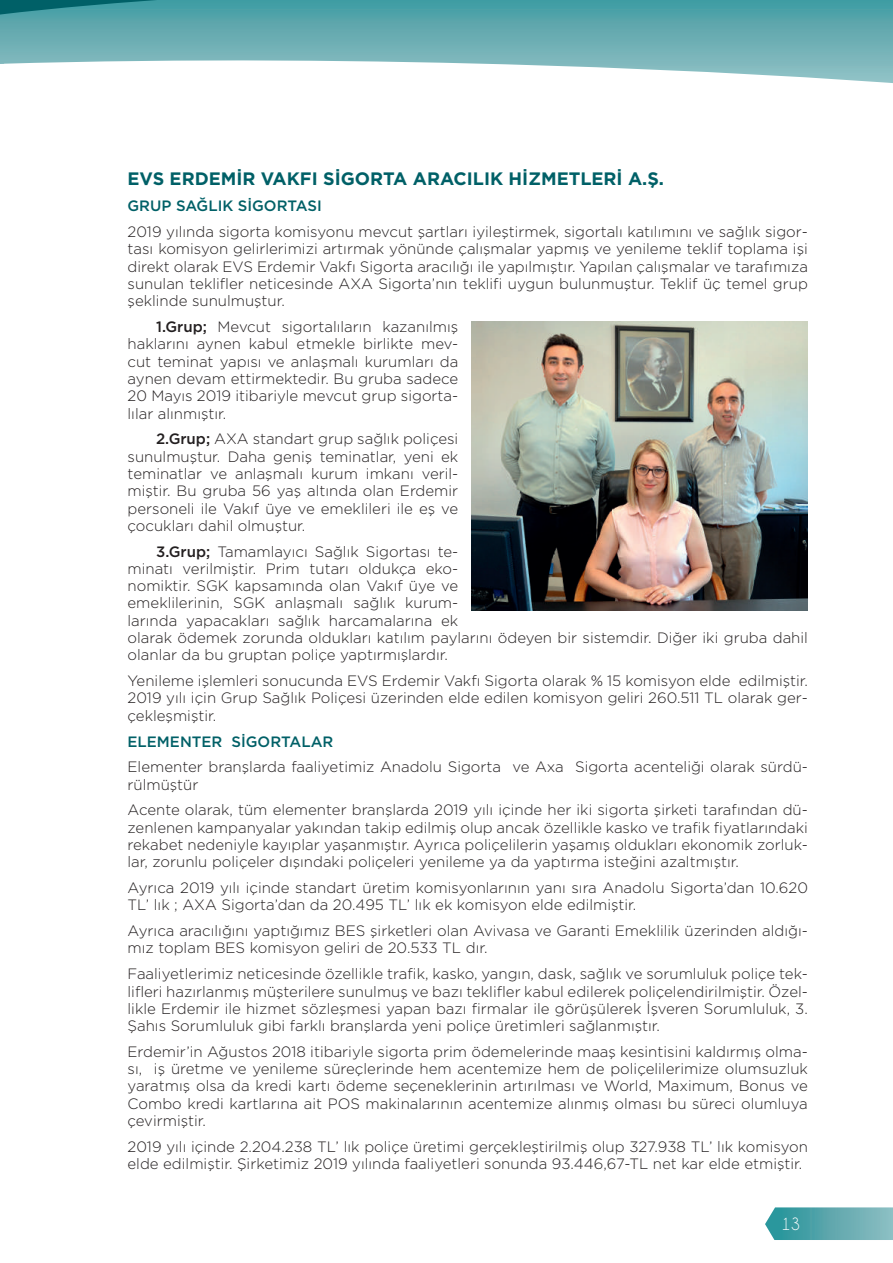
<style>
.page{position:relative;width:893px;height:1263px;background:#fff}
.page>*{position:absolute;margin:0;border:0;box-sizing:border-box;transform-origin:0 0}
.t1{font:700 18px "Gotham";color:#006067}
.t2{font:18px "Champagne&Limousines";color:#fff}
.t3{font:300 15px/17.2px "Gotham";color:#231f20;text-align:justify}
.t4{font:500 15px "Gotham";color:#006067}
.s1{font-weight:500}
</style>
<div class="page">
<svg style="left:397px;top:0;width:496px;height:83px"></svg>
<svg style="left:0;top:0;width:397px;height:64px"></svg>
<svg style="left:765px;top:1207px;width:128px;height:33px"></svg>
<img style="left:471px;top:321px;width:337px;height:289px">
<p class="t1" style="left:128px;top:166px;width:538px">EVS ERDEMİR VAKFI SİGORTA ARACILIK HİZMETLERİ A.Ş.</p>
<p class="t4" style="left:128px;top:196px;width:196px">GRUP SAĞLIK SİGORTASI</p>
<p class="t3" style="left:128px;top:223px;width:682px">2019 yılında sigorta komisyonu mevcut şartları iyileştirmek, sigortalı katılımını ve sağlık sigor&shy;tası komisyon gelirlerimizi artırmak yönünde çalışmalar yapmış ve yenileme teklif toplama işi direkt olarak EVS Erdemir Vakfı Sigorta aracılığı ile yapılmıştır. Yapılan çalışmalar ve tarafımıza sunulan teklifler neticesinde AXA Sigorta’nın teklifi uygun bulunmuştur. Teklif üç temel grup şeklinde sunulmuştur.</p>
<p class="t3" style="left:128px;top:318px;width:332px;text-indent:28px"><span class="s1">1.Grup;</span> Mevcut sigortalıların kazanılmış haklarını aynen kabul etmekle birlikte mev&shy;cut teminat yapısı ve anlaşmalı kurumları da aynen devam ettirmektedir. Bu gruba sadece 20 Mayıs 2019 itibariyle mevcut grup sigorta&shy;lılar alınmıştır.</p>
<p class="t3" style="left:128px;top:430px;width:332px;text-indent:28px"><span class="s1">2.Grup;</span> AXA standart grup sağlık poliçesi sunulmuştur. Daha geniş teminatlar, yeni ek teminatlar ve anlaşmalı kurum imkanı veril&shy;miştir. Bu gruba 56 yaş altında olan Erdemir personeli ile Vakıf üye ve emeklileri ile eş ve çocukları dahil olmuştur.</p>
<p class="t3" style="left:128px;top:542px;width:682px;text-align:left;text-indent:28px"><span class="s1">3.Grup;</span> Tamamlayıcı Sağlık Sigortası te-<br>minatı verilmiştir. Prim tutarı oldukça eko-<br>nomiktir. SGK kapsamında olan Vakıf üye ve<br>emeklilerinin, SGK anlaşmalı sağlık kurum-<br>larında yapacakları sağlık harcamalarına ek<br>olarak ödemek zorunda oldukları katılım paylarını ödeyen bir sistemdir. Diğer iki gruba dahil olanlar da bu gruptan poliçe yaptırmışlardır.</p>
<p class="t3" style="left:128px;top:672px;width:682px">Yenileme işlemleri sonucunda EVS Erdemir Vakfı Sigorta olarak % 15 komisyon elde edilmiştir.<br>2019 yılı için Grup Sağlık Poliçesi üzerinden elde edilen komisyon geliri 260.511 TL olarak ger&shy;çekleşmiştir.</p>
<p class="t4" style="left:128px;top:731px;width:207px">ELEMENTER SİGORTALAR</p>
<p class="t3" style="left:128px;top:758px;width:682px">Elementer branşlarda faaliyetimiz Anadolu Sigorta ve Axa Sigorta acenteliği olarak sürdü&shy;rülmüştür</p>
<p class="t3" style="left:128px;top:801px;width:682px">Acente olarak, tüm elementer branşlarda 2019 yılı içinde her iki sigorta şirketi tarafından dü&shy;zenlenen kampanyalar yakından takip edilmiş olup ancak özellikle kasko ve trafik fiyatlarındaki rekabet nedeniyle kayıplar yaşanmıştır. Ayrıca poliçelilerin yaşamış oldukları ekonomik zorluk&shy;lar, zorunlu poliçeler dışındaki poliçeleri yenileme ya da yaptırma isteğini azaltmıştır.</p>
<p class="t3" style="left:128px;top:879px;width:682px">Ayrıca 2019 yılı içinde standart üretim komisyonlarının yanı sıra Anadolu Sigorta’dan 10.620<br>TL’ lık ; AXA Sigorta’dan da 20.495 TL’ lık ek komisyon elde edilmiştir.</p>
<p class="t3" style="left:128px;top:922px;width:682px">Ayrıca aracılığını yaptığımız BES şirketleri olan Avivasa ve Garanti Emeklilik üzerinden aldığı&shy;mız toplam BES komisyon geliri de 20.533 TL dır.</p>
<p class="t3" style="left:128px;top:965px;width:682px">Faaliyetlerimiz neticesinde özellikle trafik, kasko, yangın, dask, sağlık ve sorumluluk poliçe tek&shy;lifleri hazırlanmış müşterilere sunulmuş ve bazı teklifler kabul edilerek poliçelendirilmiştir. Özel&shy;likle Erdemir ile hizmet sözleşmesi yapan bazı firmalar ile görüşülerek İşveren Sorumluluk, 3.<br>Şahıs Sorumluluk gibi farklı branşlarda yeni poliçe üretimleri sağlanmıştır.</p>
<p class="t3" style="left:128px;top:1042px;width:682px">Erdemir’in Ağustos 2018 itibariyle sigorta prim ödemelerinde maaş kesintisini kaldırmış olma&shy;sı, iş üretme ve yenileme süreçlerinde hem acentemize hem de poliçelilerimize olumsuzluk yaratmış olsa da kredi kartı ödeme seçeneklerinin artırılması ve World, Maximum, Bonus ve Combo kredi kartlarına ait POS makinalarının acentemize alınmış olması bu süreci olumluya çevirmiştir.</p>
<p class="t3" style="left:128px;top:1137px;width:682px">2019 yılı içinde 2.204.238 TL’ lık poliçe üretimi gerçekleştirilmiş olup 327.938 TL’ lık komisyon elde edilmiştir. Şirketimiz 2019 yılında faaliyetleri sonunda 93.446,67-TL net kar elde etmiştir.</p>
<p class="t2" style="left:781px;top:1215px;width:20px">13</p>
</div>
